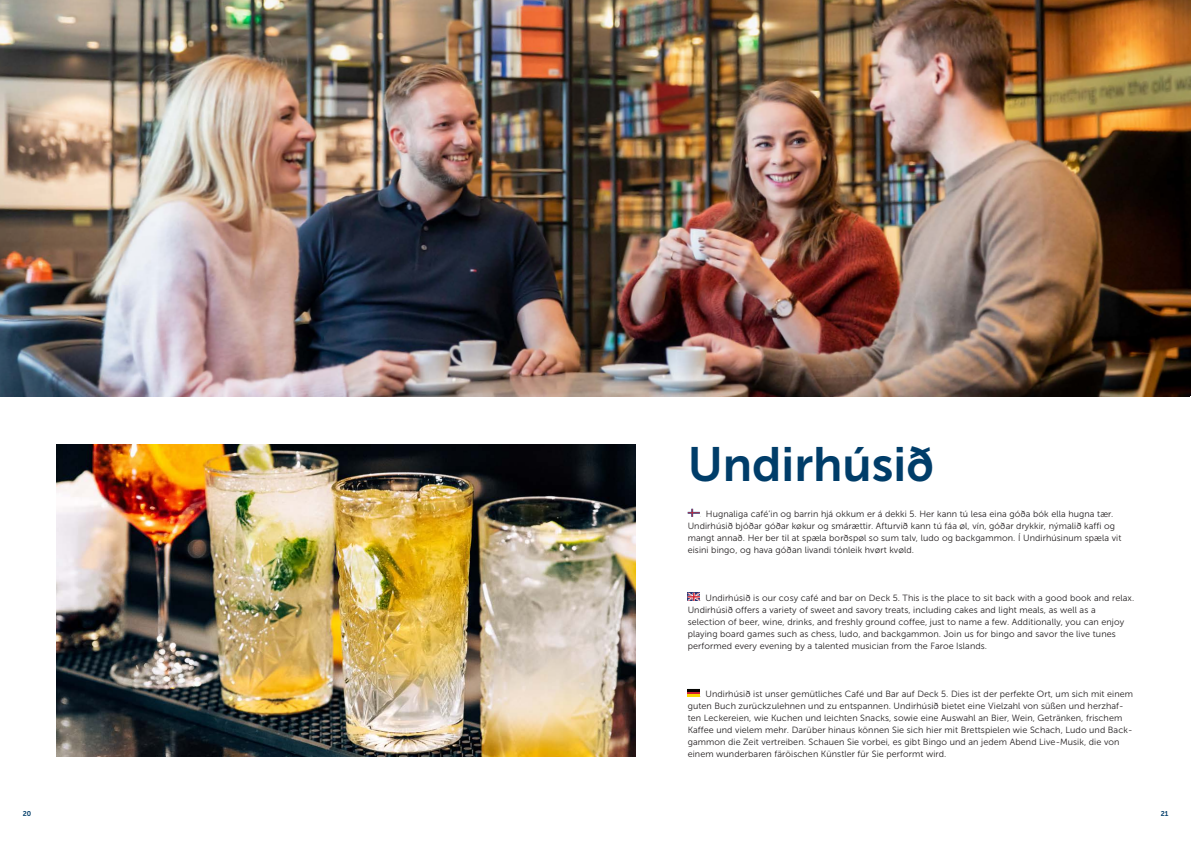
<style>
.page{position:relative;width:1191px;height:842px;background:#fff}
.page>*{position:absolute;margin:0;border:0;box-sizing:border-box;transform-origin:0 0}
.Yvurskrift{font:48px "Museo Sans 700";color:#003d69}
.Breadtext{font:9px/12px "Museo Sans 300";letter-spacing:.01em;color:#231f20}
.t1{font:7px "Museo Sans 700";color:#003d69}
</style>
<div class="page">
<img style="left:0;top:0;width:1191px;height:397px">
<img style="left:57px;top:445px;width:578px;height:312px">
<svg style="left:687px;top:509px;width:13px;height:8px"></svg>
<svg style="left:687px;top:593px;width:13px;height:8px"></svg>
<svg style="left:687px;top:689px;width:13px;height:8px"></svg>
<p class="Yvurskrift" style="left:687px;top:438px;width:248px">Undirhúsið</p>
<p class="Breadtext" style="left:706px;top:508px;width:409px">Hugnaliga café’in og barrin hjá okkum er á dekki 5. Her kann tú lesa eina góða bók ella hugna tær.</p>
<p class="Breadtext" style="left:687px;top:520px;width:435px">Undirhúsið bjóðar góðar køkur og smárættir. Afturvið kann tú fáa øl, vín, góðar drykkir, nýmalið kaffi og mangt annað. Her ber til at spæla borðspøl so sum talv, ludo og backgammon. Í Undirhúsinum spæla vit eisini bingo, og hava góðan livandi tónleik hvørt kvøld.</p>
<p class="Breadtext" style="left:705px;top:592px;width:430px">Undirhúsið is our cosy café and bar on Deck 5. This is the place to sit back with a good book and relax.</p>
<p class="Breadtext" style="left:687px;top:604px;width:409px">Undirhúsið offers a variety of sweet and savory treats, including cakes and light meals, as well as a</p>
<p class="Breadtext" style="left:687px;top:616px;width:438px">selection of beer, wine, drinks, and freshly ground coffee, just to name a few. Additionally, you can enjoy playing board games such as chess, ludo, and backgammon. Join us for bingo and savor the live tunes performed every evening by a talented musician from the Faroe Islands.</p>
<p class="Breadtext" style="left:687px;top:688px;width:447px;text-indent:18px">Undirhúsið ist unser gemütliches Café und Bar auf Deck 5. Dies ist der perfekte Ort, um sich mit einem guten Buch zurückzulehnen und zu entspannen. Undirhúsið bietet eine Vielzahl von süßen und herzhaf&shy;ten Leckereien, wie Kuchen und leichten Snacks, sowie eine Auswahl an Bier, Wein, Getränken, frischem Kaffee und vielem mehr. Darüber hinaus können Sie sich hier mit Brettspielen wie Schach, Ludo und Back&shy;gammon die Zeit vertreiben. Schauen Sie vorbei, es gibt Bingo und an jedem Abend Live-Musik, die von einem wunderbaren färöischen Künstler für Sie performt wird.</p>
<p class="t1" style="left:23px;top:810px;width:10px">20</p>
<p class="t1" style="left:1160px;top:810px;width:9px">21</p>
</div>
